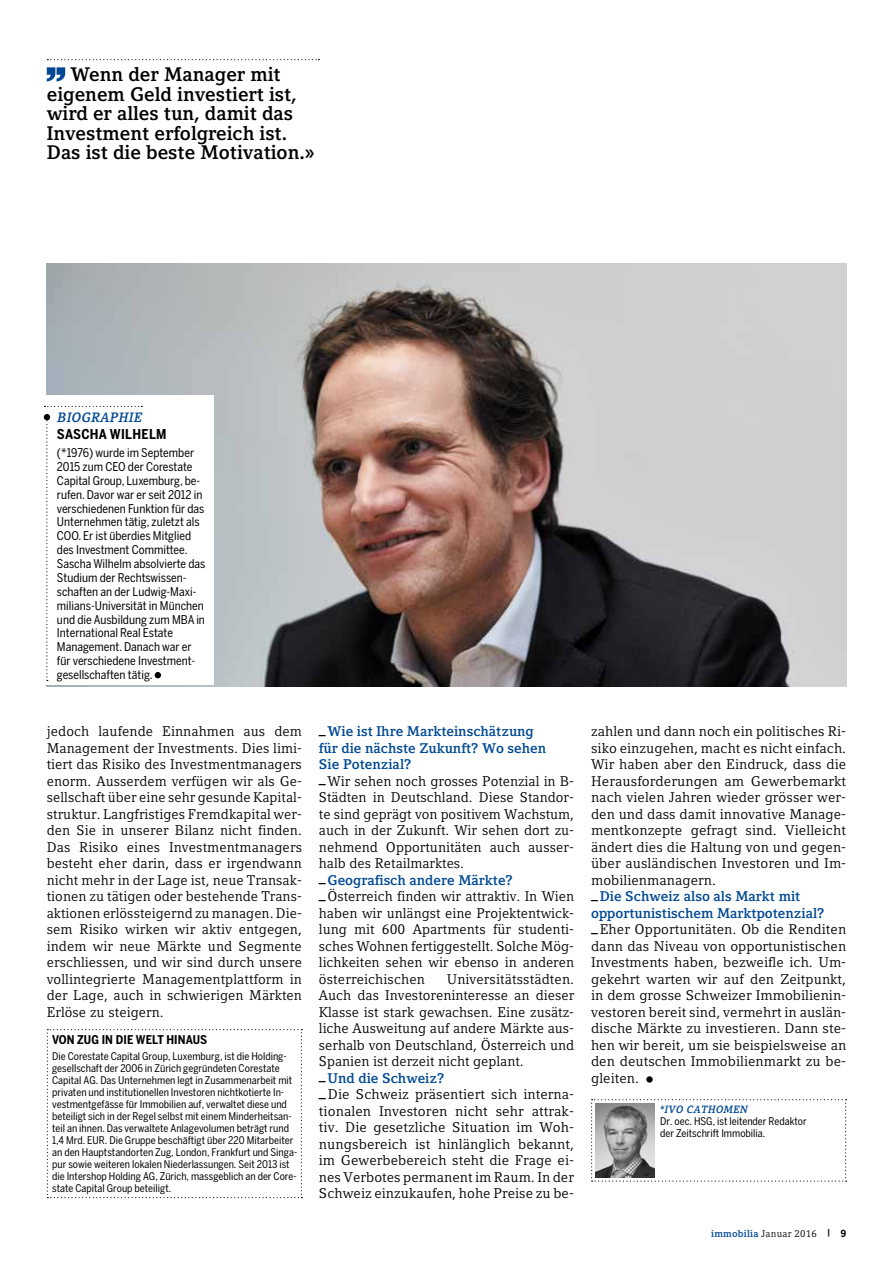
<style>
.page{position:relative;width:893px;height:1263px;background:#fff}
.page>*{position:absolute;margin:0;border:0;box-sizing:border-box;transform-origin:0 0}
.t1{font:700 19.5px/19.5px "Compatil Letter LT Pro";color:#000}
.t2{font:13.95px/16.5px "Compatil Letter LT Pro";letter-spacing:.005em;color:#000}
.t3{font:700 13.5px "Benton Sans Cond";letter-spacing:.025em;color:#000}
.t4{font:italic 700 13.5px "Compatil Letter LT Pro";letter-spacing:.025em;color:#004893}
.t5{font:12px/13.8px "Benton Sans Cond";color:#000}
.t6{font:700 12px "Benton Sans Cond";letter-spacing:.01em;color:#000}
.t7{font:10.5px/12px "Benton Sans Cond";color:#000}
.t8{font:italic 700 10.5px "Compatil Letter LT Pro";letter-spacing:.025em;color:#004893}
.t9{font:9.75px "Compatil Letter LT Pro";letter-spacing:.025em;color:#000}
.s1{font-weight:700}
.s2{font-weight:700;color:#004893}
.s3{font-family:"Benton Sans Cond";font-weight:700}
</style>
<div class="page">
<img style="left:47px;top:264px;width:799px;height:423px">
<svg style="left:591px;top:1099px;width:256px;height:83px"></svg>
<img style="left:595px;top:1103px;width:60px;height:74px">
<svg style="left:646px;top:1076px;width:7px;height:7px"></svg>
<div style="left:38px;top:395px;width:176px;height:290px;background:#fff"></div>
<svg style="left:44px;top:406px;width:98px;height:1px"></svg>
<svg style="left:44px;top:414px;width:6px;height:267px"></svg>
<svg style="left:155px;top:672px;width:6px;height:6px"></svg>
<svg style="left:47px;top:1029px;width:255px;height:169px"></svg>
<svg style="left:47px;top:59px;width:272px;height:1px"></svg>
<svg style="left:47px;top:67px;width:18px;height:14px"></svg>
<h1 class="t1" style="left:47px;top:65px;width:269px;text-indent:24px">Wenn der Manager mit eigenem Geld investiert ist, wird er alles tun, damit das<br>Investment erfolgreich ist.<br>Das ist die beste Motivation.»</h1>
<p class="t4" style="left:58px;top:409px;width:86px">BIOGRAPHIE</p>
<p class="t3" style="left:57px;top:426px;width:111px">SASCHA WILHELM</p>
<p class="t5" style="left:57px;top:446px;width:150px">(*1976) wurde im September<br>2015 zum CEO der Corestate<br>Capital Group, Luxemburg, be&shy;rufen. Davor war er seit 2012 in verschiedenen Funktion für das<br>Unternehmen tätig, zuletzt als<br>COO. Er ist überdies Mitglied des Investment Committee.<br>Sascha Wilhelm absolvierte das<br>Studium der Rechtswissen&shy;schaften an der Ludwig-Maxi&shy;milians-Universität in München und die Ausbildung zum MBA in<br>International Real Estate<br>Management. Danach war er für verschiedene Investment&shy;gesellschaften tätig.</p>
<p class="t2" style="left:47px;top:723px;width:257px;text-align:justify">jedoch laufende Einnahmen aus dem Management der Investments. Dies limi&shy;tiert das Risiko des Investmentmanagers enorm. Ausserdem verfügen wir als Ge&shy;sellschaft über eine sehr gesunde Kapital&shy;struktur. Langfristiges Fremdkapital wer&shy;den Sie in unserer Bilanz nicht finden.<br>Das Risiko eines Investmentmanagers besteht eher darin, dass er irgendwann nicht mehr in der Lage ist, neue Transak&shy;tionen zu tätigen oder bestehende Trans&shy;aktionen erlössteigernd zu managen. Die&shy;sem Risiko wirken wir aktiv entgegen, indem wir neue Märkte und Segmente erschliessen, und wir sind durch unsere vollintegrierte Managementplattform in der Lage, auch in schwierigen Märkten Erlöse zu steigern.</p>
<p class="t2" style="left:319px;top:723px;width:257px"><span class="s1">–</span><span class="s2">Wie ist Ihre Markteinschätzung<br>für die nächste Zukunft? Wo sehen<br>Sie Potenzial?<br></span><span class="s1">–</span>Wir sehen noch grosses Potenzial in B-Städten in Deutschland. Diese Standor&shy;te sind geprägt von positivem Wachstum, auch in der Zukunft. Wir sehen dort zu&shy;nehmend Opportunitäten auch ausser&shy;halb des Retailmarktes.<br><span class="s1">–</span><span class="s2">Geografisch andere Märkte? </span><span class="s1">–</span>Österreich finden wir attraktiv. In Wien haben wir unlängst eine Projektentwick&shy;lung mit 600 Apartments für studenti&shy;sches Wohnen fertiggestellt. Solche Mög&shy;lichkeiten sehen wir ebenso in anderen österreichischen</p>
<p class="t2" style="left:319px;top:971px;width:257px;text-indent:128px">Universitätsstädten.<br>Auch das Investoreninteresse an dieser Klasse ist stark gewachsen. Eine zusätz&shy;liche Ausweitung auf andere Märkte aus&shy;serhalb von Deutschland, Österreich und Spanien ist derzeit nicht geplant.<br><span class="s1">–</span><span class="s2">Und die Schweiz?<br></span><span class="s1">–</span>Die Schweiz präsentiert sich interna&shy;tionalen Investoren nicht sehr attrak&shy;tiv. Die gesetzliche Situation im Woh&shy;nungsbereich ist hinlänglich bekannt, im Gewerbebereich steht die Frage ei&shy;nes Verbotes permanent im Raum. In der Schweiz einzukaufen, hohe Preise zu be-</p>
<p class="t6" style="left:52px;top:1032px;width:157px">VON ZUG IN DIE WELT HINAUS</p>
<p class="t7" style="left:52px;top:1050px;width:247px">Die Corestate Capital Group, Luxemburg, ist die Holding&shy;gesellschaft der 2006 in Zürich gegründeten Corestate Capital AG. Das Unternehmen legt in Zusammenarbeit mit privaten und institutionellen Investoren nichtkotierte In&shy;vestmentgefässe für Immobilien auf, verwaltet diese und beteiligt sich in der Regel selbst mit einem Minderheitsan&shy;teil an ihnen. Das verwaltete Anlagevolumen beträgt rund 1,4 Mrd. EUR. Die Gruppe beschäftigt über 220 Mitarbeiter an den Hauptstandorten Zug, London, Frankfurt und Singa&shy;pur sowie weiteren lokalen Niederlassungen. Seit 2013 ist die Intershop Holding AG, Zürich, massgeblich an der Core&shy;state Capital Group beteiligt.</p>
<p class="t2" style="left:591px;top:723px;width:257px">zahlen und dann noch ein politisches Ri&shy;siko einzugehen, macht es nicht einfach.<br>Wir haben aber den Eindruck, dass die Herausforderungen am Gewerbemarkt nach vielen Jahren wieder grösser wer&shy;den und dass damit innovative Manage&shy;mentkonzepte gefragt sind. Vielleicht ändert dies die Haltung von und gegen&shy;über ausländischen Investoren und Im&shy;mobilienmanagern.<br><span class="s1">–</span><span class="s2">Die Schweiz also als Markt mit opportunistischem Marktpotenzial? </span><span class="s1">–</span>Eher Opportunitäten. Ob die Renditen dann das Niveau von opportunistischen Investments haben, bezweifle ich. Um&shy;gekehrt warten wir auf den Zeitpunkt, in dem grosse Schweizer Immobilienin&shy;vestoren bereit sind, vermehrt in auslän&shy;dische Märkte zu investieren. Dann ste&shy;hen wir bereit, um sie beispielsweise an den deutschen Immobilienmarkt zu be&shy;gleiten.</p>
<p class="t8" style="left:660px;top:1103px;width:89px">*IVO CATHOMEN</p>
<p class="t7" style="left:660px;top:1115px;width:148px">Dr. oec. HSG, ist leitender Redaktor der Zeitschrift Immobilia.</p>
<p class="t9" style="left:711px;top:1227px;width:136px"><span class="s2">immobilia</span> Januar 2016 <span class="s1">|</span> <span class="s3">9</span></p>
</div>
